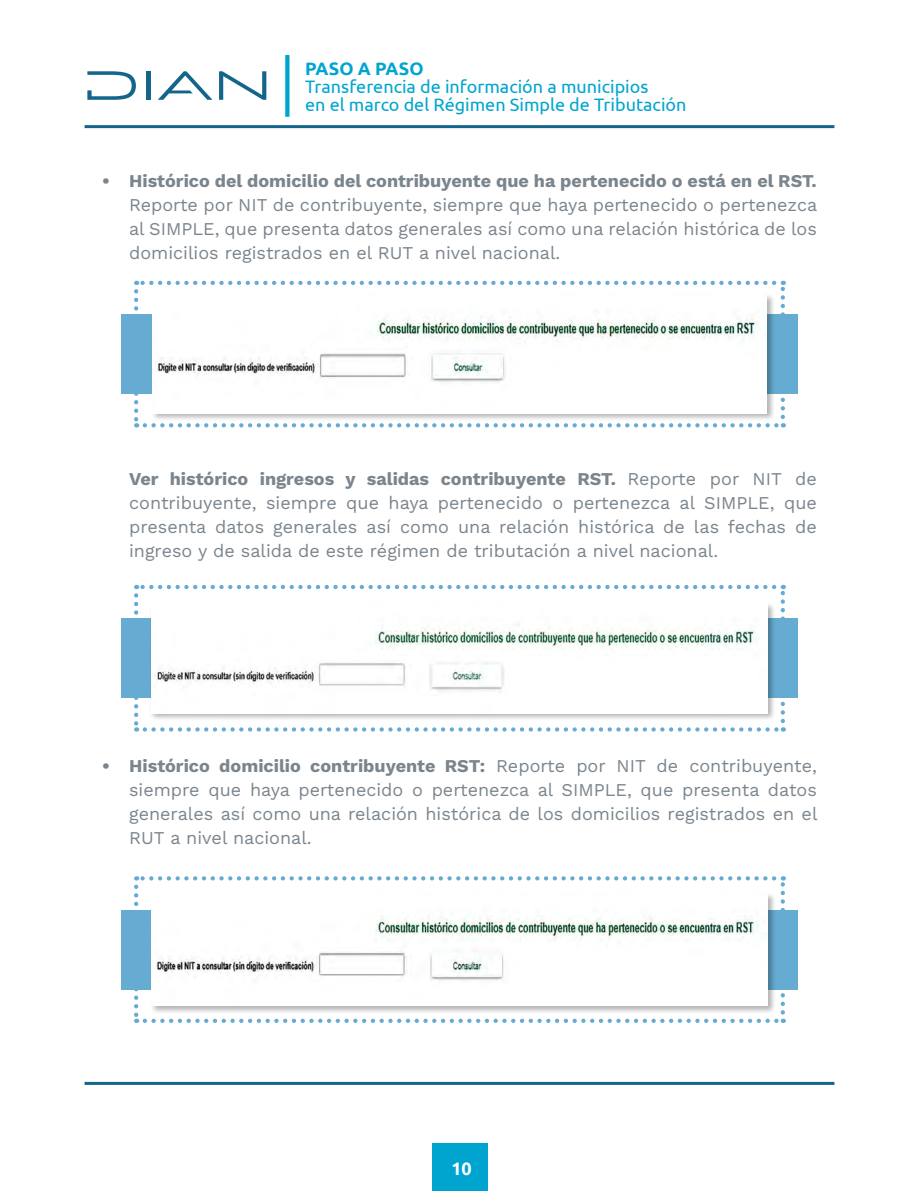
<style>
.page{position:relative;width:919px;height:1191px;background:#fff}
.page>*{position:absolute;margin:0;border:0;box-sizing:border-box;transform-origin:0 0}
.t1{font:18px/24px "Work Sans";color:#7b858d;text-align:justify}
.t2{font:18px/18px "Ubuntu";color:#00a5cf}
.t3{font:700 18px "Work Sans";color:#7b858d}
.t4{font:700 18px "Ubuntu";color:#00a5cf}
.t5{font:700 18px "Ubuntu";color:#fff}
.s1{font-weight:700}
</style>
<div class="page">
<hr style="left:85px;top:1082px;width:749px;height:3px;background:#136589">
<hr style="left:85px;top:125px;width:749px;height:3px;background:#136589">
<svg style="left:158px;top:71px;width:54px;height:29px"></svg>
<svg style="left:87px;top:71px;width:49px;height:29px"></svg>
<hr style="left:146px;top:71px;width:4px;height:29px;background:#136589">
<svg style="left:219px;top:71px;width:47px;height:29px"></svg>
<svg style="left:285px;top:55px;width:4px;height:62px"></svg>
<div style="left:432px;top:1143px;width:56px;height:48px;background:#00a5cf"></div>
<svg style="left:134px;top:291px;width:4px;height:136px"></svg>
<svg style="left:145px;top:423px;width:638px;height:4px"></svg>
<svg style="left:780px;top:281px;width:4px;height:136px"></svg>
<svg style="left:136px;top:281px;width:638px;height:4px"></svg>
<div style="left:121px;top:314px;width:676px;height:80px;background:#66abd1"></div>
<div style="left:151px;top:293px;width:623px;height:128px;background:#000;opacity:.3"></div>
<img style="left:152px;top:295px;width:614px;height:118px">
<svg style="left:134px;top:595px;width:4px;height:136px"></svg>
<svg style="left:145px;top:727px;width:638px;height:4px"></svg>
<svg style="left:780px;top:585px;width:4px;height:136px"></svg>
<svg style="left:136px;top:585px;width:638px;height:4px"></svg>
<div style="left:121px;top:618px;width:676px;height:80px;background:#66abd1"></div>
<div style="left:149px;top:601px;width:627px;height:120px;background:#000;opacity:.3"></div>
<img style="left:151px;top:603px;width:616px;height:110px">
<svg style="left:134px;top:886px;width:4px;height:137px"></svg>
<svg style="left:145px;top:1018px;width:638px;height:5px"></svg>
<svg style="left:780px;top:876px;width:4px;height:136px"></svg>
<svg style="left:136px;top:876px;width:638px;height:4px"></svg>
<div style="left:121px;top:910px;width:676px;height:79px;background:#66abd1"></div>
<div style="left:150px;top:891px;width:626px;height:123px;background:#000;opacity:.3"></div>
<img style="left:151px;top:893px;width:616px;height:113px">
<p class="t4" style="left:305px;top:58px;width:120px">PASO A PASO</p>
<p class="t2" style="left:305px;top:77px;width:383px">Transferencia de información a municipios<br>en el marco del Régimen Simple de Tributación</p>
<p class="t3" style="left:102px;top:167px;width:716px">• Histórico del domicilio del contribuyente que ha pertenecido o está en el RST.</p>
<p class="t1" style="left:129px;top:192px;width:689px">Reporte por NIT de contribuyente, siempre que haya pertenecido o pertenezca al SIMPLE, que presenta datos generales así como una relación histórica de los domicilios registrados en el RUT a nivel nacional.</p>
<p class="t1" style="left:129px;top:466px;width:689px"><span class="s1">Ver histórico ingresos y salidas contribuyente RST.</span> Reporte por NIT de contribuyente, siempre que haya pertenecido o pertenezca al SIMPLE, que presenta datos generales así como una relación histórica de las fechas de ingreso y de salida de este régimen de tributación a nivel nacional.</p>
<p class="t1" style="left:129px;top:753px;width:689px;text-indent:-27px"><span class="s1">• Histórico domicilio contribuyente RST:</span> Reporte por NIT de contribuyente, siempre que haya pertenecido o pertenezca al SIMPLE, que presenta datos generales así como una relación histórica de los domicilios registrados en el RUT a nivel nacional.</p>
<p class="t5" style="left:451px;top:1158px;width:22px">10</p>
</div>
